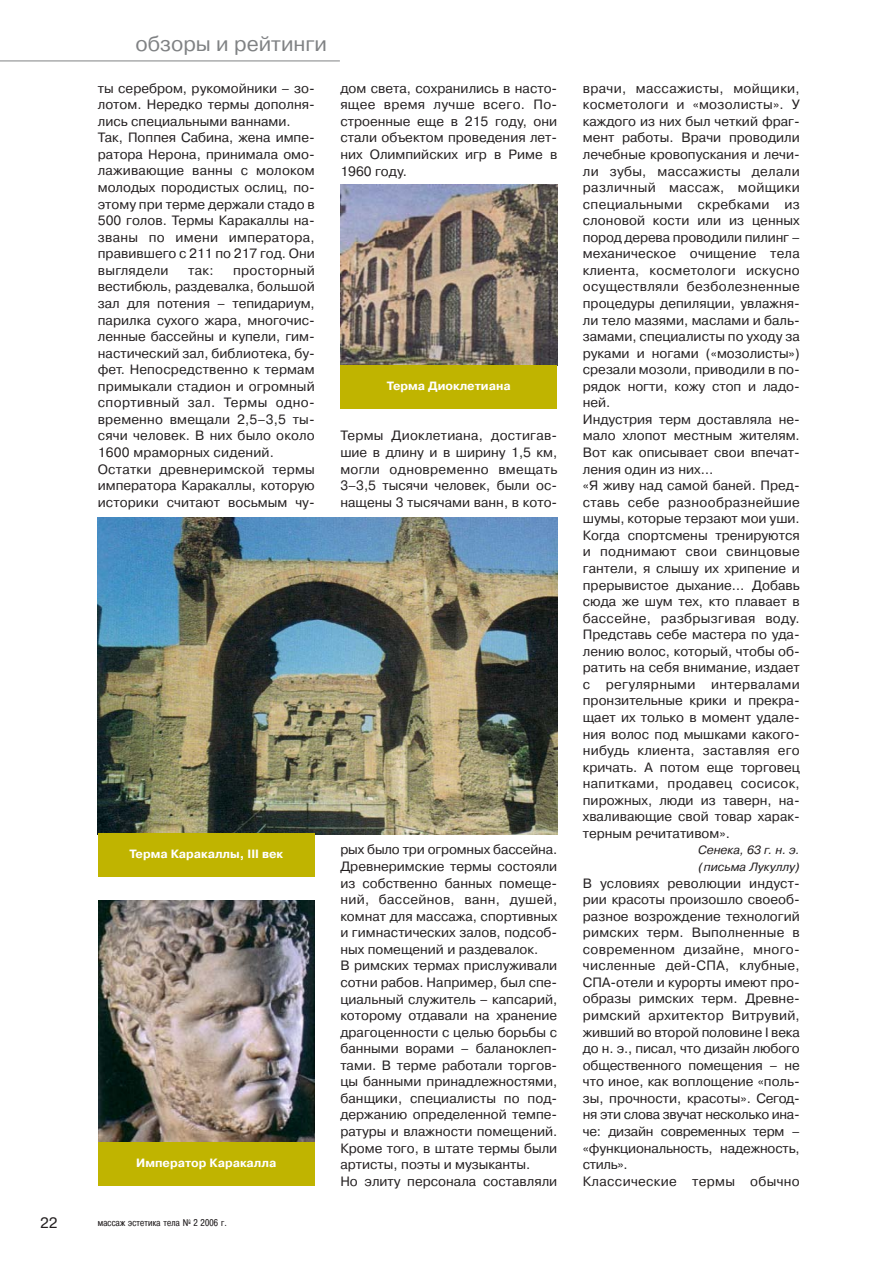
<style>
.page{position:relative;width:893px;height:1263px;background:#fff}
.page>*{position:absolute;margin:0;border:0;box-sizing:border-box;transform-origin:0 0}
.t1{font:21px "Pragmatica C";color:#808284}
.t2{font:15px "Pragmatica C";color:#231f20}
.t3{font:13.5px/16.5px "Pragmatica C";color:#231f20}
.t4{font:700 12px "Pragmatica C";color:#fff}
.t5{font:italic 12px/16.5px "Pragmatica C";color:#231f20}
.t6{font:9.75px "Pragmatica Cond C";letter-spacing:.02em;color:#231f20}
</style>
<div class="page">
<hr style="left:0;top:61px;width:340px;height:1px;background:#808284">
<img style="left:98px;top:517px;width:459px;height:317px">
<img style="left:98px;top:900px;width:217px;height:242px">
<img style="left:340px;top:184px;width:217px;height:182px">
<div style="left:98px;top:833px;width:217px;height:43px;background:#c0b400"></div>
<div style="left:98px;top:1142px;width:217px;height:44px;background:#c0b400"></div>
<div style="left:340px;top:366px;width:217px;height:43px;background:#c0b400"></div>
<h1 class="t1" style="left:135px;top:36px;width:193px">обзоры и рейтинги</h1>
<p class="t3" style="left:98px;top:81px;width:218px">ты серебром, рукомойники – зо&shy;лотом. Нередко термы дополня&shy;лись специальными ваннами.<br>Так, Поппея Сабина, жена импе&shy;ратора Нерона, принимала омо&shy;лаживающие ванны с молоком молодых породистых ослиц, по&shy;этому при терме держали стадо в<br>500 голов. Термы Каракаллы на&shy;званы по имени императора, правившего с 211 по 217 год. Они выглядели</p>
<p class="t3" style="left:98px;top:263px;width:218px;text-indent:135px">просторный вестибюль, раздевалка, большой зал для потения – тепидариум, парилка сухого жара, многочис&shy;ленные бассейны и купели, гим&shy;настический зал, библиотека, бу&shy;фет. Непосредственно к термам примыкали стадион и огромный спортивный зал. Термы одно&shy;временно вмещали 2,5–3,5 ты&shy;сячи человек. В них было около<br>1600 мраморных сидений.<br>Остатки древнеримской термы императора Каракаллы, которую историки считают восьмым чу-</p>
<p class="t3" style="left:188px;top:263px;width:27px">так:</p>
<p class="t3" style="left:340px;top:81px;width:218px;text-align:justify">дом света, сохранились в насто&shy;ящее время лучше всего. По&shy;строенные еще в 215 году, они стали объектом проведения лет&shy;них Олимпийских игр в Риме в 1960 году.</p>
<p class="t4" style="left:387px;top:381px;width:125px">Терма Диоклетиана</p>
<p class="t3" style="left:340px;top:429px;width:218px;text-align:justify">Термы Диоклетиана, достигав&shy;шие в длину и в ширину 1,5 км, могли одновременно вмещать 3–3,5 тысячи человек, были ос&shy;нащены 3 тысячами ванн, в кото-</p>
<p class="t4" style="left:129px;top:849px;width:155px">Терма Каракаллы, III век</p>
<p class="t4" style="left:136px;top:1158px;width:142px">Император Каракалла</p>
<p class="t2" style="left:40px;top:1217px;width:19px">22</p>
<p class="t6" style="left:98px;top:1219px;width:130px">массаж эстетика тела N<sup>0</sup> 2 2006 г.</p>
<p class="t3" style="left:340px;top:843px;width:218px">рых было три огромных бассейна.<br>Древнеримские термы состояли из собственно банных помеще&shy;ний, бассейнов, ванн, душей, комнат для массажа, спортивных и гимнастических залов, подсоб&shy;ных помещений и раздевалок.<br>В римских термах прислуживали сотни рабов. Например, был спе&shy;циальный служитель – капсарий, которому отдавали на хранение драгоценности с целью борьбы с банными ворами – баланоклеп&shy;тами. В терме работали торгов&shy;цы банными принадлежностями, банщики, специалисты по под&shy;держанию определенной темпе&shy;ратуры и влажности помещений.<br>Кроме того, в штате термы были артисты, поэты и музыканты.<br>Но элиту персонала составляли</p>
<p class="t3" style="left:583px;top:81px;width:218px">врачи, массажисты, мойщики, косметологи и «мозолисты». У каждого из них был четкий фраг&shy;мент работы. Врачи проводили лечебные кровопускания и лечи&shy;ли зубы, массажисты делали различный массаж, мойщики специальными скребками из слоновой кости или из ценных пород дерева проводили пилинг – механическое очищение тела клиента, косметологи искусно осуществляли безболезненные процедуры депиляции, увлажня&shy;ли тело мазями, маслами и баль&shy;замами, специалисты по уходу за руками и ногами («мозолисты») срезали мозоли, приводили в по&shy;рядок ногти, кожу стоп и ладо&shy;ней.<br>Индустрия терм доставляла не&shy;мало хлопот местным жителям.<br>Вот как описывает свои впечат&shy;ления один из них…<br>«Я живу над самой баней. Пред&shy;ставь себе разнообразнейшие шумы, которые терзают мои уши.<br>Когда спортсмены тренируются и поднимают свои свинцовые гантели, я слышу их хрипение и прерывистое дыхание… Добавь сюда же шум тех, кто плавает в бассейне, разбрызгивая воду.<br>Представь себе мастера по уда&shy;лению волос, который, чтобы об&shy;ратить на себя внимание, издает с регулярными интервалами пронзительные крики и прекра&shy;щает их только в момент удале&shy;ния волос под мышками какого&shy;нибудь клиента, заставляя его кричать. А потом еще торговец напитками, продавец сосисок, пирожных, люди из таверн, на&shy;хваливающие свой товар харак&shy;терным речитативом».</p>
<p class="t5" style="left:698px;top:843px;width:103px">Сенека, 63 г. н. э. (письма Лукуллу)</p>
<p class="t3" style="left:583px;top:876px;width:218px">В условиях революции индуст&shy;рии красоты произошло своеоб&shy;разное возрождение технологий римских терм. Выполненные в современном дизайне, много&shy;численные дей-СПА, клубные,<br>СПА-отели и курорты имеют про&shy;образы римских терм. Древне&shy;римский архитектор Витрувий, живший во второй половине I века до н. э., писал, что дизайн любого общественного помещения – не что иное, как воплощение «поль&shy;зы, прочности, красоты». Сегод&shy;ня эти слова звучат несколько ина&shy;че: дизайн современных терм – «функциональность, надежность, стиль».<br>Классические термы обычно</p>
</div>
